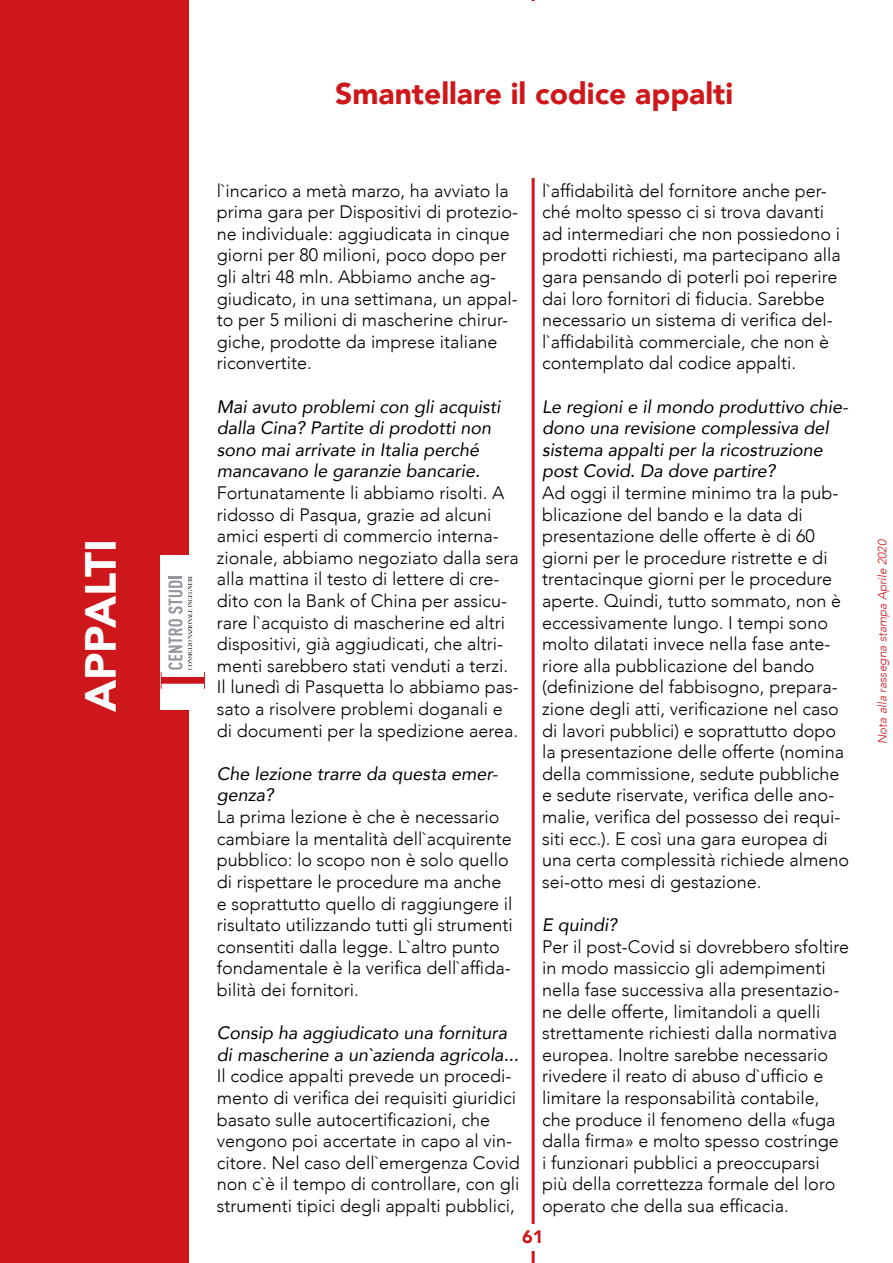
<style>
.page{position:relative;width:893px;height:1263px;background:#fff}
.page>*{position:absolute;margin:0;border:0;box-sizing:border-box;transform-origin:0 0}
.t1{font:900 43.5px "Avenir";color:#fff}
.t2{font:900 30px "Avenir";color:#cd171a}
.t3{font:300 18px/21.6px "Avenir";color:#000}
.t4{font:italic 18px/21.6px "Avenir";color:#000}
.t5{font:900 18px "Avenir";color:#cd171a}
.t6{font:italic 300 12px "Avenir";color:#cd171a}
</style>
<div class="page">
<hr style="left:532px;top:0;width:3px;height:1263px;background:#cd171a">
<div style="left:0;top:0;width:188px;height:1263px;background:#cd171a"></div>
<div style="left:489px;top:1px;width:72px;height:12px;background:#fff"></div>
<div style="left:516px;top:1225px;width:33px;height:25px;background:#fff"></div>
<div style="left:495px;top:166px;width:73px;height:12px;background:#fff"></div>
<div style="left:161px;top:555px;width:56px;height:155px;background:#fff"></div>
<svg style="left:161px;top:576px;width:44px;height:113px"></svg>
<div style="left:220px;top:13px;width:629px;height:153px;background:#fff"></div>
<h1 class="t1" style="left:63px;top:712px;width:175px;rotate:-90deg">APPALTI</h1>
<h2 class="t2" style="left:335px;top:68px;width:399px">Smantellare il codice appalti</h2>
<p class="t3" style="left:217px;top:180px;width:303px">l`incarico a metà marzo, ha avviato la prima gara per Dispositivi di protezio&shy;ne individuale: aggiudicata in cinque giorni per 80 milioni, poco dopo per gli altri 48 mln. Abbiamo anche ag&shy;giudicato, in una settimana, un appal&shy;to per 5 milioni di mascherine chirur&shy;giche, prodotte da imprese italiane riconvertite.</p>
<p class="t4" style="left:217px;top:395px;width:285px">Mai avuto problemi con gli acquisti dalla Cina? Partite di prodotti non sono mai arrivate in Italia perché mancavano le garanzie bancarie.</p>
<p class="t3" style="left:217px;top:482px;width:303px">Fortunatamente li abbiamo risolti. A ridosso di Pasqua, grazie ad alcuni amici esperti di commercio interna&shy;zionale, abbiamo negoziato dalla sera alla mattina il testo di lettere di cre&shy;dito con la Bank of China per assicu&shy;rare l`acquisto di mascherine ed altri dispositivi, già aggiudicati, che altri&shy;menti sarebbero stati venduti a terzi.<br>Il lunedì di Pasquetta lo abbiamo pas&shy;sato a risolvere problemi doganali e di documenti per la spedizione aerea.</p>
<p class="t4" style="left:217px;top:763px;width:282px">Che lezione trarre da questa emer&shy;genza?</p>
<p class="t3" style="left:217px;top:806px;width:297px">La prima lezione è che è necessario cambiare la mentalità dell`acquirente pubblico: lo scopo non è solo quello di rispettare le procedure ma anche e soprattutto quello di raggiungere il risultato utilizzando tutti gli strumenti consentiti dalla legge. L`altro punto fondamentale è la verifica dell`affida&shy;bilità dei fornitori.</p>
<p class="t4" style="left:217px;top:1022px;width:303px">Consip ha aggiudicato una fornitura di mascherine a un`azienda agricola...</p>
<p class="t3" style="left:217px;top:1065px;width:304px">Il codice appalti prevede un procedi&shy;mento di verifica dei requisiti giuridici basato sulle autocertificazioni, che vengono poi accertate in capo al vin&shy;citore. Nel caso dell`emergenza Covid non c`è il tempo di controllare, con gli strumenti tipici degli appalti pubblici,</p>
<p class="t3" style="left:542px;top:180px;width:300px">l`affidabilità del fornitore anche per&shy;ché molto spesso ci si trova davanti ad intermediari che non possiedono i prodotti richiesti, ma partecipano alla gara pensando di poterli poi reperire dai loro fornitori di fiducia. Sarebbe necessario un sistema di verifica del&shy;l`affidabilità commerciale, che non è contemplato dal codice appalti.</p>
<p class="t4" style="left:542px;top:395px;width:307px">Le regioni e il mondo produttivo chie&shy;dono una revisione complessiva del sistema appalti per la ricostruzione post Covid. Da dove partire?</p>
<p class="t3" style="left:542px;top:482px;width:309px">Ad oggi il termine minimo tra la pub&shy;blicazione del bando e la data di presentazione delle offerte è di 60 giorni per le procedure ristrette e di trentacinque giorni per le procedure aperte. Quindi, tutto sommato, non è eccessivamente lungo. I tempi sono molto dilatati invece nella fase ante&shy;riore alla pubblicazione del bando (definizione del fabbisogno, prepara&shy;zione degli atti, verificazione nel caso di lavori pubblici) e soprattutto dopo la presentazione delle offerte (nomina della commissione, sedute pubbliche e sedute riservate, verifica delle ano&shy;malie, verifica del possesso dei requi&shy;siti ecc.). E così una gara europea di una certa complessità richiede almeno sei-otto mesi di gestazione.</p>
<p class="t4" style="left:542px;top:914px;width:77px">E quindi?</p>
<p class="t3" style="left:542px;top:936px;width:308px">Per il post-Covid si dovrebbero sfoltire in modo massiccio gli adempimenti nella fase successiva alla presentazio&shy;ne delle offerte, limitandoli a quelli strettamente richiesti dalla normativa europea. Inoltre sarebbe necessario rivedere il reato di abuso d`ufficio e limitare la responsabilità contabile, che produce il fenomeno della «fuga dalla firma» e molto spesso costringe<br>i funzionari pubblici a preoccuparsi più della correttezza formale del loro operato che della sua efficacia.</p>
<p class="t5" style="left:522px;top:1222px;width:23px">61</p>
<p class="t6" style="left:875px;top:744px;width:206px;rotate:-90deg">Nota alla rassegna stampa Aprile 2020</p>
</div>
